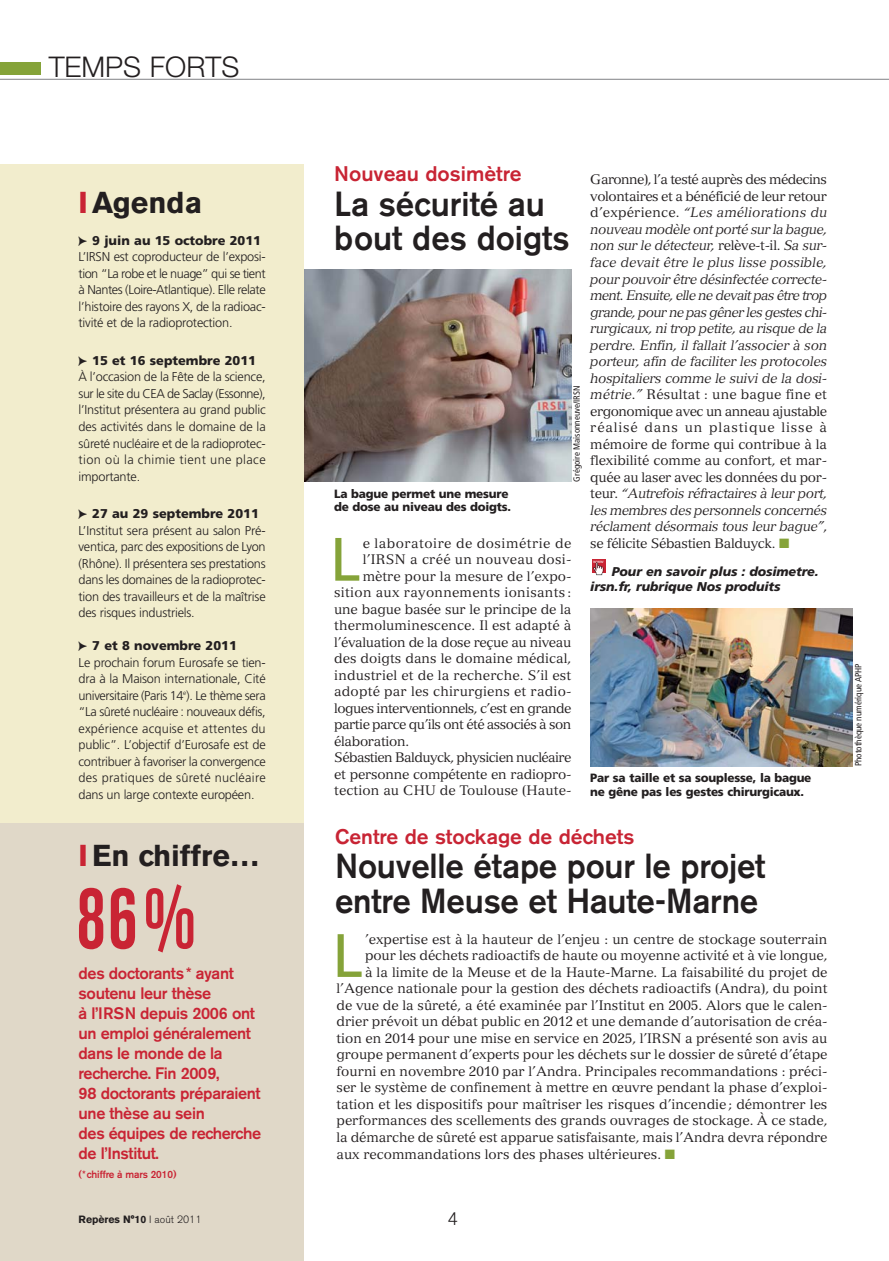
<style>
.page{position:relative;width:889px;height:1261px;background:#fff}
.page>*{position:absolute;margin:0;border:0;box-sizing:border-box;transform-origin:0 0}
.t1{font:700 condensed 90px "Akzidenz Grotesk BE";color:#c92434;scale:.8 1}
.t2{font:61.2px "Frutiger";color:#85a339}
.t3{font:500 34.5px/34.5px "Akzidenz Grotesk BE";letter-spacing:-.005em;color:#231f20;scale:.95 1}
.t4{font:700 30px "Akzidenz Grotesk BE";color:#231f20}
.t5{font:300 28.5px "Helvetica Neue";color:#231f20}
.t6{font:500 21px "Akzidenz Grotesk BE";color:#c82434}
.t7{font:300 18px "Akzidenz Grotesk BE";color:#231f20}
.t8{font:500 16.5px/20px "Akzidenz Grotesk BE";letter-spacing:-.025em;color:#c92434}
.t9{font:13.5px "Versailles";color:#231f20}
.t10{font:italic 13.5px/16.5px "Versailles";letter-spacing:-.02em;color:#231f20;text-align:justify}
.t11{font:13.5px "Versailles";letter-spacing:-.04em;color:#231f20}
.t12{font:13.5px "Versailles";letter-spacing:.02em;color:#231f20}
.t13{font:13.5px "Versailles";letter-spacing:-.02em;color:#231f20}
.t14{font:13.5px "Versailles";letter-spacing:.035em;color:#231f20}
.t15{font:300 12.75px/16.5px "Frutiger";letter-spacing:-.015em;color:#231f20}
.t16{font:italic 900 12.75px/14.2px "Frutiger";letter-spacing:-.01em;color:#231f20}
.t17{font:900 12px/13.5px "Frutiger";letter-spacing:-.02em;color:#231f20}
.t18{font:700 10.5px "Akzidenz Grotesk BE";color:#231f20}
.t19{font:500 10.5px "Akzidenz Grotesk BE";letter-spacing:-.01em;color:#c92434;scale:.95 1}
.t20{font:condensed 9px "Frutiger";color:#231f20}
.t21{font:4.8px "Akzidenz Grotesk BE";color:#fff}
.s1{color:#c92434}
.s2{font-family:"Pointers";font-weight:400}
.s3{font-weight:900}
.s4{font-style:normal}
.s5{color:#85a339}
.s6{font-weight:300}
</style>
<div class="page">
<img style="left:304px;top:269px;width:267px;height:212px">
<hr style="left:0;top:79px;width:889px;height:1px;background:#808285">
<div style="left:0;top:62px;width:40px;height:13px;background:#85a339"></div>
<div style="left:0;top:164px;width:304px;height:664px;background:#f2edcd"></div>
<div style="left:0;top:823px;width:304px;height:437px;background:#e0d8c8"></div>
<svg style="left:592px;top:559px;width:14px;height:17px"></svg>
<div style="left:592px;top:559px;width:13px;height:13px;background:#c92434"></div>
<svg style="left:593px;top:562px;width:11px;height:13px"></svg>
<img style="left:590px;top:609px;width:262px;height:157px">
<h3 class="t5" style="left:49px;top:57px;width:192px">TEMPS FORTS</h3>
<h3 class="t4" style="left:79px;top:192px;width:125px"><span class="s1">I</span>Agenda</h3>
<p class="t15" style="left:79px;top:233px;width:189px"><span class="s2">C</span> <span class="s3">9 juin au 15 octobre 2011<br></span>L’IRSN est coproducteur de l’exposi&shy;tion “La robe et le nuage” qui se tient à Nantes (Loire-Atlantique). Elle relate l’histoire des rayons X, de la radioac&shy;tivité et de la radioprotection.</p>
<p class="t15" style="left:79px;top:353px;width:189px"><span class="s2">C</span> <span class="s3">15 et 16 septembre 2011<br></span>À l’occasion de la Fête de la science, sur le site du CEA de Saclay (Essonne), l’Institut présentera au grand public des activités dans le domaine de la sûreté nucléaire et de la radioprotec&shy;tion où la chimie tient une place importante.</p>
<p class="t15" style="left:79px;top:506px;width:189px"><span class="s2">C</span> <span class="s3">27 au 29 septembre 2011<br></span>L’Institut sera présent au salon Pré&shy;ventica, parc des expositions de Lyon (Rhône). Il présentera ses prestations dans les domaines de la radioprotec&shy;tion des travailleurs et de la maîtrise des risques industriels.</p>
<p class="t15" style="left:79px;top:638px;width:189px"><span class="s2">C</span> <span class="s3">7 et 8 novembre 2011<br></span>Le prochain forum Eurosafe se tien&shy;dra à la Maison internationale, Cité universitaire (Paris 14<sup>e</sup>). Le thème sera “La sûreté nucléaire : nouveaux défis, expérience acquise et attentes du public”. L’objectif d’Eurosafe est de contribuer à favoriser la convergence des pratiques de sûreté nucléaire dans un large contexte européen.</p>
<h3 class="t6" style="left:334px;top:166px;width:189px">Nouveau dosimètre</h3>
<h3 class="t3" style="left:334px;top:189px;width:249px">La sécurité au bout des doigts</h3>
<p class="t10" style="left:590px;top:173px;width:238px"><span class="s4">Garonne), l’a testé auprès des médecins volontaires et a bénéficié de leur retour d’expérience.</span> “Les améliorations du nouveau modèle ont porté sur la bague, non sur le détecteur, <span class="s4">relève-t-il.</span> Sa sur&shy;face devait être le plus lisse possible, pour pouvoir être désinfectée correcte&shy;ment. Ensuite, elle ne devait pas être trop grande, pour ne pas gêner les gestes chi&shy;rurgicaux, ni trop petite, au risque de la perdre. Enfin, il fallait l’associer à son porteur, afin de faciliter les protocoles hospitaliers comme le suivi de la dosi&shy;métrie.” <span class="s4">Résultat : une bague fine et ergonomique avec un anneau ajustable réalisé dans un plastique lisse à mémoire de forme qui contribue à la flexibilité comme au confort, et mar&shy;quée au laser avec les données du por&shy;teur.</span> “Autrefois réfractaires à leur port, les membres des personnels concernés réclament désormais tous leur bague”<span class="s4">, se félicite Sébastien Balduyck.</span> <span class="s5">■</span></p>
<p class="t20" style="left:573px;top:481px;width:97px;rotate:-90deg">Grégoire Maisonneuve/IRSN</p>
<p class="t17" style="left:334px;top:488px;width:178px">La bague permet une mesure de dose au niveau des doigts.</p>
<h2 class="t2" style="left:330px;top:534px;width:32px">L</h2>
<p class="t14" style="left:363px;top:538px;width:210px">e laboratoire de dosimétrie de</p>
<p class="t12" style="left:363px;top:554px;width:210px">l’IRSN a créé un nouveau dosi-</p>
<p class="t9" style="left:363px;top:571px;width:210px">mètre pour la mesure de l’expo-</p>
<p class="t12" style="left:334px;top:587px;width:239px">sition aux rayonnements ionisants :</p>
<p class="t9" style="left:334px;top:604px;width:239px">une bague basée sur le principe de la</p>
<p class="t9" style="left:334px;top:620px;width:239px">thermoluminescence. Il est adapté à</p>
<p class="t13" style="left:334px;top:637px;width:239px">l’évaluation de la dose reçue au niveau</p>
<p class="t9" style="left:334px;top:653px;width:239px">des doigts dans le domaine médical,</p>
<p class="t9" style="left:334px;top:670px;width:239px">industriel et de la recherche. S’il est</p>
<p class="t9" style="left:334px;top:686px;width:239px">adopté par les chirurgiens et radio-</p>
<p class="t11" style="left:334px;top:703px;width:239px">logues interventionnels, c’est en grande</p>
<p class="t11" style="left:334px;top:719px;width:239px">partie parce qu’ils ont été associés à son</p>
<p class="t13" style="left:334px;top:736px;width:76px">élaboration.</p>
<p class="t11" style="left:334px;top:752px;width:239px">Sébastien Balduyck, physicien nucléaire</p>
<p class="t9" style="left:334px;top:769px;width:239px">et personne compétente en radiopro-</p>
<p class="t9" style="left:334px;top:785px;width:239px">tection au CHU de Toulouse (Haute-</p>
<p class="t21" style="left:593px;top:559px;width:12px">www</p>
<p class="t16" style="left:590px;top:566px;width:230px;text-indent:22px">Pour en savoir plus : dosimetre. irsn.fr, rubrique Nos produits</p>
<p class="t17" style="left:590px;top:772px;width:223px">Par sa taille et sa souplesse, la bague ne gêne pas les gestes chirurgicaux.</p>
<h3 class="t6" style="left:335px;top:829px;width:301px">Centre de stockage de déchets</h3>
<h3 class="t3" style="left:335px;top:852px;width:455px">Nouvelle étape pour le projet entre Meuse et Haute-Marne</h3>
<h3 class="t4" style="left:79px;top:844px;width:183px"><span class="s1">I</span>En chiffre…</h3>
<h1 class="t1" style="left:77px;top:884px;width:149px">86%</h1>
<p class="t8" style="left:79px;top:964px;width:184px">des doctorants* ayant soutenu leur thèse<br>à l’IRSN depuis 2006 ont un emploi généralement dans le monde de la recherche. Fin 2009,<br>98 doctorants préparaient une thèse au sein<br>des équipes de recherche de l’Institut.</p>
<p class="t19" style="left:79px;top:1170px;width:105px">(*chiffre à mars 2010)</p>
<p class="t18" style="left:79px;top:1215px;width:124px">Repères N°10 <span class="s6">I août 2011</span></p>
<h3 class="t7" style="left:447px;top:1211px;width:12px">4</h3>
<h2 class="t2" style="left:332px;top:930px;width:32px">L</h2>
<p class="t9" style="left:365px;top:934px;width:464px">’expertise est à la hauteur de l’enjeu : un centre de stockage souterrain</p>
<p class="t9" style="left:365px;top:950px;width:464px">pour les déchets radioactifs de haute ou moyenne activité et à vie longue,</p>
<p class="t9" style="left:365px;top:967px;width:464px">à la limite de la Meuse et de la Haute-Marne. La faisabilité du projet de</p>
<p class="t9" style="left:336px;top:983px;width:492px">l’Agence nationale pour la gestion des déchets radioactifs (Andra), du point</p>
<p class="t9" style="left:336px;top:1000px;width:492px">de vue de la sûreté, a été examinée par l’Institut en 2005. Alors que le calen-</p>
<p class="t9" style="left:336px;top:1016px;width:492px">drier prévoit un débat public en 2012 et une demande d’autorisation de créa-</p>
<p class="t9" style="left:336px;top:1033px;width:492px">tion en 2014 pour une mise en service en 2025, l’IRSN a présenté son avis au</p>
<p class="t9" style="left:336px;top:1049px;width:492px">groupe permanent d’experts pour les déchets sur le dossier de sûreté d’étape</p>
<p class="t9" style="left:336px;top:1066px;width:492px">fourni en novembre 2010 par l’Andra. Principales recommandations : préci-</p>
<p class="t9" style="left:336px;top:1082px;width:492px">ser le système de confinement à mettre en œuvre pendant la phase d’exploi-</p>
<p class="t9" style="left:336px;top:1099px;width:492px">tation et les dispositifs pour maîtriser les risques d’incendie ; démontrer les</p>
<p class="t9" style="left:336px;top:1115px;width:492px">performances des scellements des grands ouvrages de stockage. À ce stade,</p>
<p class="t9" style="left:336px;top:1132px;width:492px">la démarche de sûreté est apparue satisfaisante, mais l’Andra devra répondre</p>
<p class="t9" style="left:336px;top:1148px;width:340px">aux recommandations lors des phases ultérieures. <span class="s5">■</span></p>
<p class="t20" style="left:855px;top:766px;width:104px;rotate:-90deg">Photothèque numérique APHP</p>
</div>
